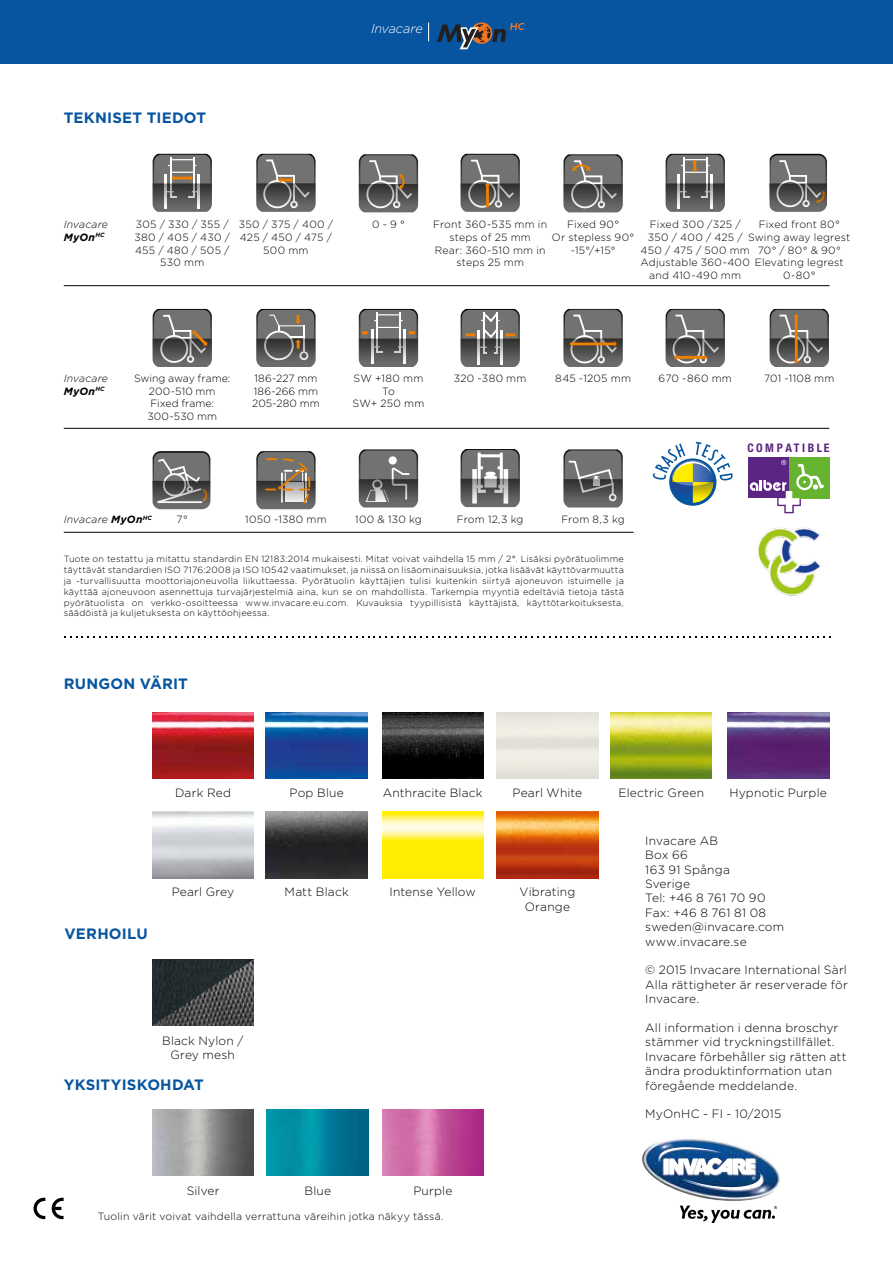
<style>
.page{position:relative;width:893px;height:1263px;background:#fff}
.page>*{position:absolute;margin:0;border:0;box-sizing:border-box;transform-origin:0 0}
.t1{font:700 15px "Gotham";letter-spacing:.015em;color:#0755a0}
.t2{font:italic 300 12.75px "Gotham";color:#fff}
.t3{font:300 12px/14.4px "Gotham";letter-spacing:.015em;color:#000}
.t4{font:700 condensed 11.85px "Helvetica Neue";letter-spacing:.205em;color:#5c2483}
.t5{font:300 10.5px/12.6px "Gotham";letter-spacing:.02em;color:#000;text-align:center}
.t6{font:italic 300 10.5px/12.6px "Gotham";letter-spacing:.015em;color:#000}
.t7{font:300 9px/10.8px "Gotham";letter-spacing:.025em;color:#000;text-align:justify}
.t8{font:italic 300 2.25px "Gotham";color:#fff}
.s1{font-weight:700}
</style>
<div class="page">
<svg style="left:64px;top:636px;width:767px;height:2px"></svg>
<div style="left:0;top:0;width:893px;height:64px;background:#0755a0"></div>
<img style="left:642px;top:1138px;width:138px;height:63px">
<img style="left:659px;top:1144px;width:104px;height:49px">
<svg style="left:680px;top:1205px;width:97px;height:18px"></svg>
<svg style="left:153px;top:154px;width:59px;height:58px;background:#757370"></svg>
<svg style="left:256px;top:154px;width:60px;height:58px;background:#71706e"></svg>
<svg style="left:461px;top:154px;width:59px;height:58px;background:#726f6c"></svg>
<svg style="left:666px;top:154px;width:59px;height:58px;background:#747371"></svg>
<svg style="left:256px;top:309px;width:60px;height:58px;background:#716f6c"></svg>
<svg style="left:153px;top:309px;width:59px;height:58px;background:#716f6c"></svg>
<svg style="left:359px;top:309px;width:59px;height:58px;background:#737270"></svg>
<svg style="left:770px;top:309px;width:59px;height:58px;background:#736e69"></svg>
<svg style="left:563px;top:309px;width:60px;height:58px;background:#76716c"></svg>
<svg style="left:461px;top:309px;width:59px;height:58px;background:#747270"></svg>
<svg style="left:461px;top:449px;width:59px;height:58px;background:#818180"></svg>
<svg style="left:359px;top:449px;width:59px;height:58px;background:#6f6f6e"></svg>
<hr style="left:64px;top:428px;width:765px;height:1px;background:#000">
<svg style="left:770px;top:154px;width:57px;height:58px;background:#6f6e6d"></svg>
<svg style="left:563px;top:154px;width:60px;height:58px;background:#72706e"></svg>
<svg style="left:666px;top:309px;width:59px;height:58px;background:#716e6a"></svg>
<svg style="left:563px;top:449px;width:60px;height:58px;background:#6f6f6e"></svg>
<hr style="left:64px;top:285px;width:765px;height:1px;background:#000">
<hr style="left:64px;top:532px;width:570px;height:1px;background:#000">
<svg style="left:359px;top:154px;width:59px;height:58px;background:#706f6d"></svg>
<img style="left:152px;top:712px;width:102px;height:67px">
<img style="left:382px;top:712px;width:102px;height:67px">
<img style="left:610px;top:712px;width:102px;height:67px">
<img style="left:152px;top:959px;width:102px;height:67px">
<img style="left:266px;top:712px;width:101px;height:67px">
<svg style="left:52px;top:1198px;width:12px;height:21px"></svg>
<svg style="left:34px;top:1198px;width:11px;height:21px"></svg>
<img style="left:727px;top:712px;width:102px;height:67px">
<svg style="left:653px;top:442px;width:80px;height:62px"></svg>
<img style="left:757px;top:527px;width:65px;height:69px">
<img style="left:496px;top:812px;width:102px;height:66px">
<img style="left:382px;top:812px;width:102px;height:66px">
<img style="left:266px;top:812px;width:101px;height:66px">
<img style="left:152px;top:1109px;width:102px;height:67px">
<img style="left:382px;top:1109px;width:102px;height:67px">
<img style="left:267px;top:1109px;width:102px;height:67px">
<div style="left:788px;top:457px;width:41px;height:41px;background:#65b32e"></div>
<div style="left:748px;top:457px;width:41px;height:41px;background:#5c2483"></div>
<svg style="left:750px;top:460px;width:74px;height:53px"></svg>
<svg style="left:256px;top:451px;width:60px;height:58px;background:#7d766d"></svg>
<svg style="left:152px;top:451px;width:58px;height:58px;background:#747372"></svg>
<svg style="left:428px;top:22px;width:1px;height:19px"></svg>
<svg style="left:437px;top:22px;width:87px;height:27px"></svg>
<h1 class="t1" style="left:64px;top:108px;width:144px">TEKNISET TIEDOT</h1>
<h2 class="t2" style="left:371px;top:20px;width:53px">Invacare</h2>
<p class="t8" style="left:423px;top:24px;width:2px">®</p>
<p class="t6" style="left:64px;top:218px;width:46px">Invacare<br><span class="s1">MyOn</span><sup>HC</sup></p>
<p class="t5" style="left:134px;top:218px;width:97px">305 / 330 / 355 /<br>380 / 405 / 430 /<br>455 / 480 / 505 /<br>530 mm</p>
<p class="t5" style="left:239px;top:218px;width:96px">350 / 375 / 400 /<br>425 / 450 / 475 /<br>500 mm</p>
<p class="t5" style="left:433px;top:218px;width:115px">Front 360-535 mm in steps of 25 mm<br>Rear: 360-510 mm in steps 25 mm</p>
<p class="t5" style="left:640px;top:218px;width:111px">Fixed 300 /325 /<br>350 / 400 / 425 /<br>450 / 475 / 500 mm<br>Adjustable 360-400 and 410-490 mm</p>
<p class="t5" style="left:748px;top:218px;width:104px">Fixed front 80°<br>Swing away legrest<br>70° / 80° &amp; 90°<br>Elevating legrest<br>0-80°</p>
<p class="t5" style="left:552px;top:218px;width:84px">Fixed 90°<br>Or stepless 90° -15°/+15°</p>
<p class="t5" style="left:372px;top:218px;width:34px">0 - 9 °</p>
<p class="t6" style="left:64px;top:372px;width:46px">Invacare<br><span class="s1">MyOn</span><sup>HC</sup></p>
<p class="t5" style="left:134px;top:372px;width:98px">Swing away frame:<br>200-510 mm<br>Fixed frame:<br>300-530 mm</p>
<p class="t5" style="left:352px;top:372px;width:73px">SW +180 mm<br>To<br>SW+ 250 mm</p>
<p class="t5" style="left:454px;top:372px;width:74px">320 -380 mm</p>
<p class="t5" style="left:555px;top:372px;width:77px">845 -1205 mm</p>
<p class="t5" style="left:764px;top:372px;width:72px">701 -1108 mm</p>
<p class="t5" style="left:252px;top:372px;width:69px;text-align:left">186-227 mm<br>186-266 mm<br>205-280 mm</p>
<p class="t5" style="left:659px;top:372px;width:75px">670 -860 mm</p>
<h3 class="t4" style="left:748px;top:441px;width:83px">COMPATIBLE</h3>
<p class="t6" style="left:64px;top:513px;width:90px">Invacare <span class="s1">MyOn</span><sup>HC</sup></p>
<p class="t5" style="left:177px;top:513px;width:13px">7°</p>
<p class="t5" style="left:245px;top:513px;width:83px">1050 -1380 mm</p>
<p class="t5" style="left:355px;top:513px;width:68px">100 &amp; 130 kg</p>
<p class="t5" style="left:457px;top:513px;width:68px">From 12,3 kg</p>
<p class="t5" style="left:561px;top:513px;width:65px">From 8,3 kg</p>
<p class="t7" style="left:64px;top:553px;width:562px">Tuote on testattu ja mitattu standardin EN 12183:2014 mukaisesti. Mitat voivat vaihdella 15 mm / 2°. Lisäksi pyörätuolimme täyttävät standardien ISO 7176:2008 ja ISO 10542 vaatimukset, ja niissä on lisäominaisuuksia, jotka lisäävät käyttövarmuutta ja -turvallisuutta moottoriajoneuvolla liikuttaessa. Pyörätuolin käyttäjien tulisi kuitenkin siirtyä ajoneuvon istuimelle ja käyttää ajoneuvoon asennettuja turvajärjestelmiä aina, kun se on mahdollista. Tarkempia myyntiä edeltäviä tietoja tästä pyörätuolista on verkko-osoitteessa www.invacare.eu.com. Kuvauksia tyypillisistä käyttäjistä, käyttötarkoituksesta, säädöistä ja kuljetuksesta on käyttöohjeessa.</p>
<h1 class="t1" style="left:64px;top:674px;width:126px">RUNGON VÄRIT</h1>
<h3 class="t3" style="left:175px;top:785px;width:57px">Dark Red</h3>
<h3 class="t3" style="left:383px;top:785px;width:101px">Anthracite Black</h3>
<h3 class="t3" style="left:513px;top:785px;width:71px">Pearl White</h3>
<h3 class="t3" style="left:619px;top:785px;width:87px">Electric Green</h3>
<h3 class="t3" style="left:290px;top:785px;width:56px">Pop Blue</h3>
<h3 class="t3" style="left:729px;top:785px;width:99px">Hypnotic Purple</h3>
<h1 class="t1" style="left:64px;top:924px;width:85px">VERHOILU</h1>
<h3 class="t3" style="left:172px;top:884px;width:64px">Pearl Grey</h3>
<h3 class="t3" style="left:519px;top:884px;width:57px;text-align:center">Vibrating<br>Orange</h3>
<h3 class="t3" style="left:285px;top:884px;width:66px">Matt Black</h3>
<h3 class="t3" style="left:390px;top:884px;width:88px">Intense Yellow</h3>
<h3 class="t3" style="left:162px;top:1033px;width:83px;text-align:center">Black Nylon /<br>Grey mesh</h3>
<h1 class="t1" style="left:64px;top:1075px;width:141px">YKSITYISKOHDAT</h1>
<h3 class="t3" style="left:187px;top:1183px;width:34px">Silver</h3>
<h3 class="t3" style="left:304px;top:1183px;width:28px">Blue</h3>
<h3 class="t3" style="left:413px;top:1183px;width:41px">Purple</h3>
<p class="t5" style="left:98px;top:1209px;width:347px">Tuolin värit voivat vaihdella verrattuna väreihin jotka näkyy tässä.</p>
<h3 class="t3" style="left:645px;top:833px;width:140px">Invacare AB<br>Box 66<br>163 91 Spånga<br>Sverige<br>Tel: +46 8 761 70 90<br>Fax: +46 8 761 81 08 sweden@invacare.com www.invacare.se</h3>
<h3 class="t3" style="left:645px;top:963px;width:204px;text-align:justify">© 2015 Invacare International Sàrl Alla rättigheter är reserverade för Invacare.</h3>
<h3 class="t3" style="left:645px;top:1020px;width:203px">All information i denna broschyr stämmer vid tryckningstillfället.<br>Invacare förbehåller sig rätten att ändra produktinformation utan föregående meddelande.</h3>
<h3 class="t3" style="left:645px;top:1107px;width:138px">MyOnHC - FI - 10/2015</h3>
</div>
